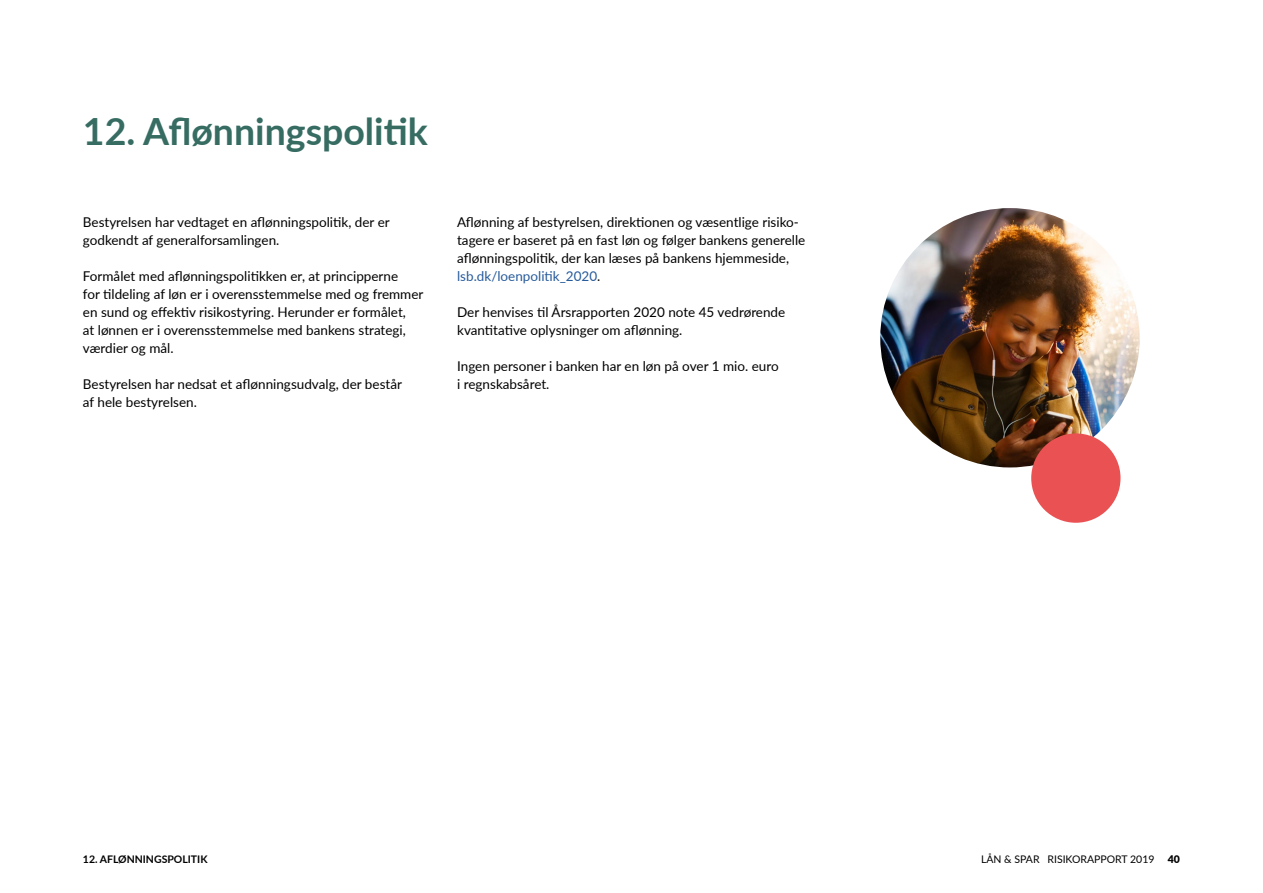
<style>
.page{position:relative;width:1263px;height:893px;background:#fff}
.page>*{position:absolute;margin:0;border:0;box-sizing:border-box;transform-origin:0 0}
.t1{font:700 37.5px "Lato";color:#366c62}
.t2{font:13.5px/18px "Lato";color:#000}
.t3{font:10.5px "Lato";color:#000}
.t4{font:700 10.5px "Lato";color:#000}
.t5{font:900 10.5px "Lato";color:#000}
.s1{color:#275b9b}
</style>
<div class="page">
<img style="left:880px;top:208px;width:260px;height:259px;border-radius:130px">
<div style="left:1031px;top:433px;width:89px;height:90px;background:#ea5153;border-radius:50%"></div>
<h1 class="t1" style="left:83px;top:103px;width:346px">12. Aflønningspolitik</h1>
<p class="t2" style="left:83px;top:212px;width:308px">Bestyrelsen har vedtaget en aflønningspolitik, der er godkendt af generalforsamlingen.</p>
<p class="t2" style="left:83px;top:266px;width:342px">Formålet med aflønningspolitikken er, at principperne<br>for tildeling af løn er i overensstemmelse med og fremmer en sund og effektiv risikostyring. Herunder er formålet,<br>at lønnen er i overensstemmelse med bankens strategi, værdier og mål.</p>
<p class="t2" style="left:83px;top:374px;width:321px">Bestyrelsen har nedsat et aflønningsudvalg, der består af hele bestyrelsen.</p>
<p class="t2" style="left:457px;top:212px;width:350px">Aflønning af bestyrelsen, direktionen og væsentlige risiko&shy;tagere er baseret på en fast løn og følger bankens generelle aflønningspolitik, der kan læses på bankens hjemmeside, <span class="s1">lsb.dk/loenpolitik_2020</span>.</p>
<p class="t2" style="left:457px;top:302px;width:330px">Der henvises til Årsrapporten 2020 note 45 vedrørende kvantitative oplysninger om aflønning.</p>
<p class="t2" style="left:457px;top:356px;width:323px">Ingen personer i banken har en løn på over 1 mio. euro i regnskabsåret.</p>
<p class="t4" style="left:83px;top:851px;width:87px">12. Aflønni ngspo</p>
<p class="t4" style="left:182px;top:851px;width:12px">litik</p>
<p class="t3" style="left:981px;top:852px;width:175px">LÅN &amp; SPAR RISIKORAPPORT 2019</p>
<p class="t5" style="left:1168px;top:851px;width:14px">40</p>
</div>
